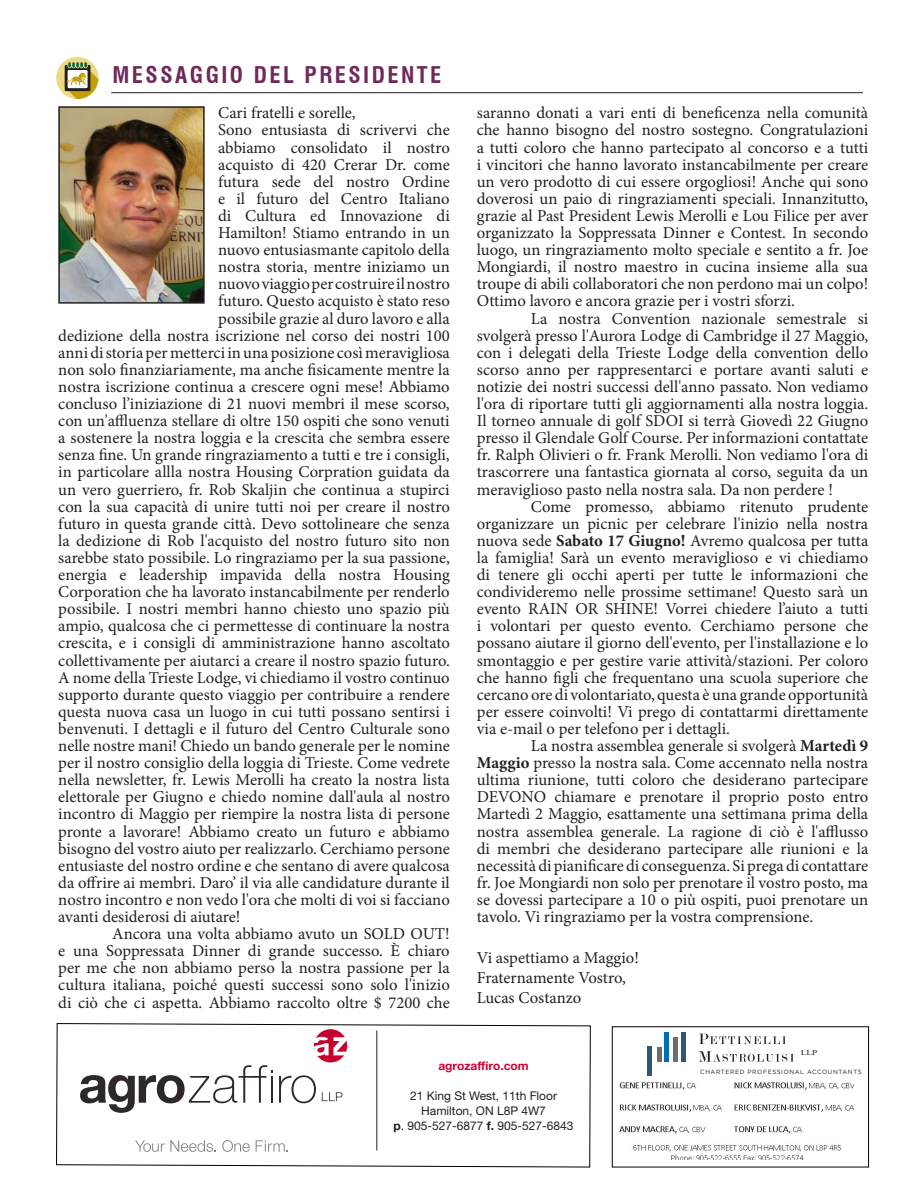
<style>
.page{position:relative;width:918px;height:1188px;background:#fff}
.page>*{position:absolute;margin:0;border:0;box-sizing:border-box;transform-origin:0 0}
.t1{font:700 condensed 22.5px "Swiss 721 BT";letter-spacing:.11em;color:#6f295a}
.t2{font:16.65px/17.1px "Minion Pro";color:#231f20;text-align:justify}
.t3{font:12px "Helvetica Neue LT Std";color:#231f20}
.t4{font:700 12px "Helvetica Neue LT Std";color:#c03}
.t5{font:7.35px "Times New Roman";color:#231f20;scale:1.28 1}
.t6{font:6.15px "Gotham";letter-spacing:.1em;color:#231f20}
.s1{font-weight:700}
</style>
<div class="page">
<svg style="left:56px;top:1023px;width:535px;height:145px"></svg>
<div style="left:612px;top:1026px;width:257px;height:141px;border:1px solid #000"></div>
<img style="left:620px;top:1075px;width:234px;height:85px">
<hr style="left:376px;top:1031px;width:1px;height:119px;background:#231f20">
<svg style="left:56px;top:57px;width:42px;height:42px"></svg>
<svg style="left:65px;top:62px;width:33px;height:37px"></svg>
<img style="left:61px;top:109px;width:141px;height:192px">
<div style="left:58px;top:106px;width:147px;height:198px;border:2px solid #231f20"></div>
<hr style="left:111px;top:92px;width:752px;height:1px;background:#231f20">
<div style="left:647px;top:1046px;width:5px;height:29px;background:#305676"></div>
<div style="left:664px;top:1032px;width:5px;height:30px;background:#006eb6"></div>
<div style="left:673px;top:1038px;width:5px;height:24px;background:#6c6d70"></div>
<div style="left:681px;top:1032px;width:5px;height:30px;background:#305676"></div>
<div style="left:657px;top:1047px;width:5px;height:15px;background:#6c6d70"></div>
<svg style="left:698px;top:1034px;width:88px;height:10px"></svg>
<svg style="left:699px;top:1051px;width:95px;height:11px"></svg>
<svg style="left:279px;top:1075px;width:37px;height:28px"></svg>
<svg style="left:322px;top:1092px;width:20px;height:9px"></svg>
<svg style="left:314px;top:1029px;width:33px;height:33px"></svg>
<svg style="left:80px;top:1065px;width:193px;height:48px"></svg>
<svg style="left:135px;top:1140px;width:81px;height:12px"></svg>
<svg style="left:222px;top:1140px;width:28px;height:12px"></svg>
<svg style="left:256px;top:1140px;width:32px;height:12px"></svg>
<p class="t1" style="left:112px;top:61px;width:330px">MESSAGGIO DEL PRESIDENTE</p>
<p class="t2" style="left:218px;top:105px;width:139px">Cari fratelli e sorelle,</p>
<p class="t2" style="left:218px;top:122px;width:233px">Sono entusiasta di scrivervi che</p>
<p class="t2" style="left:218px;top:139px;width:233px">abbiamo consolidato il nostro</p>
<p class="t2" style="left:218px;top:156px;width:233px">acquisto di 420 Crerar Dr. come</p>
<p class="t2" style="left:218px;top:173px;width:233px">futura sede del nostro Ordine</p>
<p class="t2" style="left:218px;top:190px;width:233px">e il futuro del Centro Italiano</p>
<p class="t2" style="left:218px;top:207px;width:233px">di Cultura ed Innovazione di</p>
<p class="t2" style="left:218px;top:224px;width:233px">Hamilton! Stiamo entrando in un</p>
<p class="t2" style="left:218px;top:241px;width:233px">nuovo entusiasmante capitolo della</p>
<p class="t2" style="left:218px;top:258px;width:233px">nostra storia, mentre iniziamo un</p>
<p class="t2" style="left:218px;top:276px;width:233px">nuovo viaggio per costruire il nostro</p>
<p class="t2" style="left:218px;top:293px;width:233px">futuro. Questo acquisto è stato reso</p>
<p class="t2" style="left:218px;top:310px;width:233px">possibile grazie al duro lavoro e alla</p>
<p class="t2" style="left:58px;top:327px;width:393px">dedizione della nostra iscrizione nel corso dei nostri 100</p>
<p class="t2" style="left:58px;top:344px;width:393px">anni di storia per metterci in una posizione così meravigliosa</p>
<p class="t2" style="left:58px;top:361px;width:393px">non solo finanziariamente, ma anche fisicamente mentre la</p>
<p class="t2" style="left:58px;top:378px;width:393px">nostra iscrizione continua a crescere ogni mese! Abbiamo</p>
<p class="t2" style="left:58px;top:395px;width:393px">concluso l’iniziazione di 21 nuovi membri il mese scorso,</p>
<p class="t2" style="left:58px;top:412px;width:393px">con un'affluenza stellare di oltre 150 ospiti che sono venuti</p>
<p class="t2" style="left:58px;top:429px;width:393px">a sostenere la nostra loggia e la crescita che sembra essere</p>
<p class="t2" style="left:58px;top:447px;width:393px">senza fine. Un grande ringraziamento a tutti e tre i consigli,</p>
<p class="t2" style="left:58px;top:464px;width:393px">in particolare allla nostra Housing Corpration guidata da</p>
<p class="t2" style="left:58px;top:481px;width:393px">un vero guerriero, fr. Rob Skaljin che continua a stupirci</p>
<p class="t2" style="left:58px;top:498px;width:393px">con la sua capacità di unire tutti noi per creare il nostro</p>
<p class="t2" style="left:58px;top:515px;width:393px">futuro in questa grande città. Devo sottolineare che senza</p>
<p class="t2" style="left:58px;top:532px;width:393px">la dedizione di Rob l'acquisto del nostro futuro sito non</p>
<p class="t2" style="left:58px;top:549px;width:393px">sarebbe stato possibile. Lo ringraziamo per la sua passione,</p>
<p class="t2" style="left:58px;top:566px;width:393px">energia e leadership impavida della nostra Housing</p>
<p class="t2" style="left:58px;top:583px;width:393px">Corporation che ha lavorato instancabilmente per renderlo</p>
<p class="t2" style="left:58px;top:600px;width:393px">possibile. I nostri membri hanno chiesto uno spazio più</p>
<p class="t2" style="left:58px;top:618px;width:393px">ampio, qualcosa che ci permettesse di continuare la nostra</p>
<p class="t2" style="left:58px;top:635px;width:393px">crescita, e i consigli di amministrazione hanno ascoltato</p>
<p class="t2" style="left:58px;top:652px;width:393px">collettivamente per aiutarci a creare il nostro spazio futuro.</p>
<p class="t2" style="left:58px;top:669px;width:393px">A nome della Trieste Lodge, vi chiediamo il vostro continuo</p>
<p class="t2" style="left:58px;top:686px;width:393px">supporto durante questo viaggio per contribuire a rendere</p>
<p class="t2" style="left:58px;top:703px;width:393px">questa nuova casa un luogo in cui tutti possano sentirsi i</p>
<p class="t2" style="left:58px;top:720px;width:393px">benvenuti. I dettagli e il futuro del Centro Culturale sono</p>
<p class="t2" style="left:58px;top:737px;width:393px">nelle nostre mani! Chiedo un bando generale per le nomine</p>
<p class="t2" style="left:58px;top:754px;width:393px">per il nostro consiglio della loggia di Trieste. Come vedrete</p>
<p class="t2" style="left:58px;top:771px;width:393px">nella newsletter, fr. Lewis Merolli ha creato la nostra lista</p>
<p class="t2" style="left:58px;top:789px;width:393px">elettorale per Giugno e chiedo nomine dall'aula al nostro</p>
<p class="t2" style="left:58px;top:806px;width:393px">incontro di Maggio per riempire la nostra lista di persone</p>
<p class="t2" style="left:58px;top:823px;width:393px">pronte a lavorare! Abbiamo creato un futuro e abbiamo</p>
<p class="t2" style="left:58px;top:840px;width:393px">bisogno del vostro aiuto per realizzarlo. Cerchiamo persone</p>
<p class="t2" style="left:58px;top:857px;width:393px">entusiaste del nostro ordine e che sentano di avere qualcosa</p>
<p class="t2" style="left:58px;top:874px;width:393px">da offrire ai membri. Daro’ il via alle candidature durante il</p>
<p class="t2" style="left:58px;top:891px;width:393px">nostro incontro e non vedo l'ora che molti di voi si facciano</p>
<p class="t2" style="left:58px;top:908px;width:184px">avanti desiderosi di aiutare!</p>
<p class="t2" style="left:112px;top:925px;width:339px">Ancora una volta abbiamo avuto un SOLD OUT!</p>
<p class="t2" style="left:58px;top:942px;width:393px">e una Soppressata Dinner di grande successo. È chiaro</p>
<p class="t2" style="left:58px;top:960px;width:393px">per me che non abbiamo perso la nostra passione per la</p>
<p class="t2" style="left:58px;top:977px;width:393px">cultura italiana, poiché questi successi sono solo l'inizio</p>
<p class="t2" style="left:58px;top:994px;width:393px">di ciò che ci aspetta. Abbiamo raccolto oltre $ 7200 che</p>
<p class="t2" style="left:477px;top:105px;width:393px">saranno donati a vari enti di beneficenza nella comunità che hanno bisogno del nostro sostegno. Congratulazioni a tutti coloro che hanno partecipato al concorso e a tutti i vincitori che hanno lavorato instancabilmente per creare un vero prodotto di cui essere orgogliosi! Anche qui sono doverosi un paio di ringraziamenti speciali. Innanzitutto, grazie al Past President Lewis Merolli e Lou Filice per aver organizzato la Soppressata Dinner e Contest. In secondo luogo, un ringraziamento molto speciale e sentito a fr. Joe Mongiardi, il nostro maestro in cucina insieme alla sua troupe di abili collaboratori che non perdono mai un colpo!<br>Ottimo lavoro e ancora grazie per i vostri sforzi.</p>
<p class="t2" style="left:477px;top:310px;width:393px;text-indent:54px">La nostra Convention nazionale semestrale si svolgerà presso l'Aurora Lodge di Cambridge il 27 Maggio, con i delegati della Trieste Lodge della convention dello scorso anno per rappresentarci e portare avanti saluti e notizie dei nostri successi dell'anno passato. Non vediamo l'ora di riportare tutti gli aggiornamenti alla nostra loggia.<br>Il torneo annuale di golf SDOI si terrà Giovedì 22 Giugno presso il Glendale Golf Course. Per informazioni contattate fr. Ralph Olivieri o fr. Frank Merolli. Non vediamo l'ora di trascorrere una fantastica giornata al corso, seguita da un meraviglioso pasto nella nostra sala. Da non perdere !</p>
<p class="t2" style="left:477px;top:498px;width:393px;text-indent:54px">Come promesso, abbiamo ritenuto prudente organizzare un picnic per celebrare l'inizio nella nostra nuova sede <span class="s1">Sabato 17 Giugno!</span> Avremo qualcosa per tutta la famiglia! Sarà un evento meraviglioso e vi chiediamo di tenere gli occhi aperti per tutte le informazioni che condivideremo nelle prossime settimane! Questo sarà un evento RAIN OR SHINE! Vorrei chiedere l’aiuto a tutti i volontari per questo evento. Cerchiamo persone che possano aiutare il giorno dell'evento, per l'installazione e lo smontaggio e per gestire varie attività/stazioni. Per coloro che hanno figli che frequentano una scuola superiore che cercano ore di volontariato, questa è una grande opportunità per essere coinvolti! Vi prego di contattarmi direttamente via e-mail o per telefono per i dettagli.</p>
<p class="t2" style="left:477px;top:737px;width:393px;text-indent:54px">La nostra assemblea generale si svolgerà <span class="s1">Martedì 9<br>Maggio</span> presso la nostra sala. Come accennato nella nostra ultima riunione, tutti coloro che desiderano partecipare DEVONO chiamare e prenotare il proprio posto entro Martedì 2 Maggio, esattamente una settimana prima della nostra assemblea generale. La ragione di ciò è l'afflusso di membri che desiderano partecipare alle riunioni e la necessità di pianificare di conseguenza. Si prega di contattare fr. Joe Mongiardi non solo per prenotare il vostro posto, ma se dovessi partecipare a 10 o più ospiti, puoi prenotare un tavolo. Vi ringraziamo per la vostra comprensione.</p>
<p class="t2" style="left:477px;top:948px;width:164px;line-height:20px;text-align:left">Vi aspettiamo a Maggio!<br>Fraternamente Vostro,<br>Lucas Costanzo</p>
<p class="t4" style="left:438px;top:1058px;width:92px">agrozaffiro.com</p>
<p class="t3" style="left:410px;top:1089px;width:148px">21 King St West, 11th Floor</p>
<p class="t3" style="left:421px;top:1104px;width:126px">Hamilton, ON L8P 4W7</p>
<p class="t3" style="left:394px;top:1119px;width:182px"><span class="s1">p</span>. 905-527-6877 <span class="s1">f.</span> 905-527-6843</p>
<p class="t5" style="left:801px;top:1048px;width:15px">LLP</p>
<p class="t6" style="left:700px;top:1068px;width:163px">CHARTERED PROFESSIONAL ACCOUNTANTS</p>
</div>
